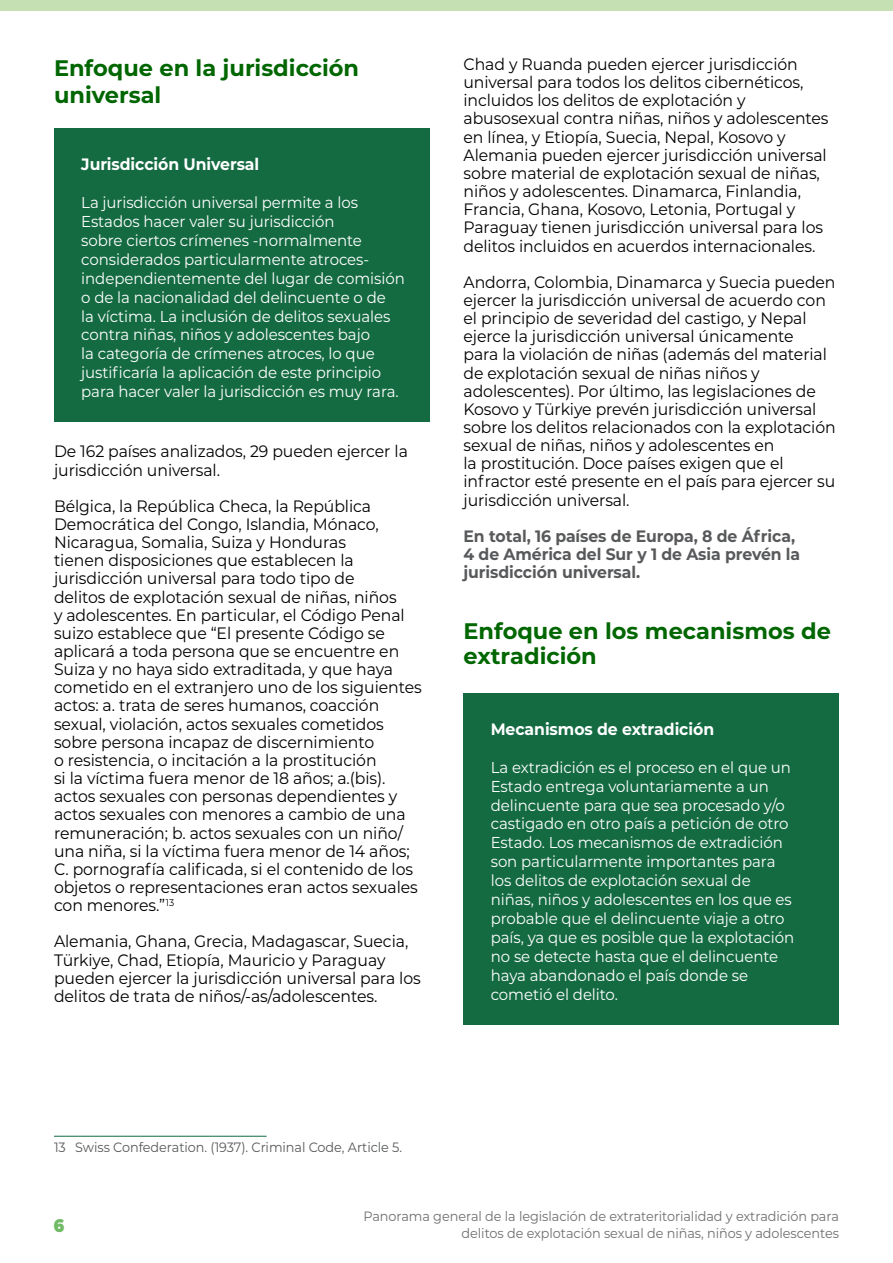
<style>
.page{position:relative;width:893px;height:1263px;background:#fff}
.page>*{position:absolute;margin:0;border:0;box-sizing:border-box;transform-origin:0 0}
.t1{font:700 22.5px/27px "Montserrat";color:#060}
.t2{font:900 18px "Montserrat";color:#70b965;scale:.95 1}
.t3{font:16.5px/18.1px "Montserrat";letter-spacing:-.005em;color:#000;scale:.95 1}
.t4{font:700 16.5px/18.1px "Montserrat";letter-spacing:-.005em;color:#58595b;scale:.95 1}
.t5{font:700 16.5px "Montserrat";letter-spacing:-.005em;color:#fff;scale:.95 1}
.t6{font:15.75px/18.9px "Montserrat";letter-spacing:-.005em;color:#fff;scale:.95 1}
.t7{font:13.5px "Montserrat";letter-spacing:-.005em;color:#6d6e71;scale:.95 1}
.t8{font:13.5px "Montserrat";letter-spacing:-.005em;color:#58595b;scale:.95 1}
</style>
<div class="page">
<div style="left:0;top:0;width:893px;height:11px;background:#c5e0b3"></div>
<div style="left:54px;top:129px;width:375px;height:293px;background:#146b42"></div>
<hr style="left:54px;top:1136px;width:213px;height:1px;background:#146b42">
<div style="left:463px;top:693px;width:376px;height:331px;background:#146b42"></div>
<h1 class="t1" style="left:54px;top:53px;width:307px">Enfoque en la jurisdicción universal</h1>
<p class="t5" style="left:81px;top:153px;width:189px">Jurisdicción Universal</p>
<p class="t6" style="left:81px;top:193px;width:342px">La jurisdicción universal permite a los Estados hacer valer su jurisdicción<br>sobre ciertos crímenes -normalmente considerados particularmente atroces&shy;independientemente del lugar de comisión o de la nacionalidad del delincuente o de<br>la víctima. La inclusión de delitos sexuales contra niñas, niños y adolescentes bajo<br>la categoría de crímenes atroces, lo que justificaría la aplicación de este principio para hacer valer la jurisdicción es muy rara.</p>
<p class="t3" style="left:54px;top:442px;width:374px">De 162 países analizados, 29 pueden ejercer la jurisdicción universal.</p>
<p class="t3" style="left:54px;top:496px;width:389px">Bélgica, la República Checa, la República Democrática del Congo, Islandia, Mónaco, Nicaragua, Somalia, Suiza y Honduras<br>tienen disposiciones que establecen la jurisdicción universal para todo tipo de<br>delitos de explotación sexual de niñas, niños<br>y adolescentes. En particular, el Código Penal suizo establece que “El presente Código se aplicará a toda persona que se encuentre en Suiza y no haya sido extraditada, y que haya cometido en el extranjero uno de los siguientes actos: a. trata de seres humanos, coacción sexual, violación, actos sexuales cometidos sobre persona incapaz de discernimiento<br>o resistencia, o incitación a la prostitución<br>si la víctima fuera menor de 18 años; a.(bis). actos sexuales con personas dependientes y actos sexuales con menores a cambio de una remuneración; b. actos sexuales con un niño/ una niña, si la víctima fuera menor de 14 años; C. pornografía calificada, si el contenido de los objetos o representaciones eran actos sexuales con menores.”<sup>13</sup></p>
<p class="t3" style="left:54px;top:932px;width:388px">Alemania, Ghana, Grecia, Madagascar, Suecia, Türkiye, Chad, Etiopía, Mauricio y Paraguay pueden ejercer la jurisdicción universal para los delitos de trata de niños/-as/adolescentes.</p>
<p class="t3" style="left:463px;top:54px;width:386px">Chad y Ruanda pueden ejercer jurisdicción universal para todos los delitos cibernéticos, incluidos los delitos de explotación y abusosexual contra niñas, niños y adolescentes en línea, y Etiopía, Suecia, Nepal, Kosovo y Alemania pueden ejercer jurisdicción universal sobre material de explotación sexual de niñas, niños y adolescentes. Dinamarca, Finlandia, Francia, Ghana, Kosovo, Letonia, Portugal y Paraguay tienen jurisdicción universal para los delitos incluidos en acuerdos internacionales.</p>
<p class="t3" style="left:463px;top:272px;width:393px">Andorra, Colombia, Dinamarca y Suecia pueden ejercer la jurisdicción universal de acuerdo con el principio de severidad del castigo, y Nepal ejerce la jurisdicción universal únicamente<br>para la violación de niñas (además del material de explotación sexual de niñas niños y adolescentes). Por último, las legislaciones de Kosovo y Türkiye prevén jurisdicción universal sobre los delitos relacionados con la explotación sexual de niñas, niños y adolescentes en<br>la prostitución. Doce países exigen que el infractor esté presente en el país para ejercer su jurisdicción universal.</p>
<p class="t4" style="left:463px;top:526px;width:356px">En total, 16 países de Europa, 8 de África,<br>4 de América del Sur y 1 de Asia prevén la jurisdicción universal.</p>
<h1 class="t1" style="left:463px;top:618px;width:369px;line-height:24.8px">Enfoque en los mecanismos de extradición</h1>
<p class="t5" style="left:491px;top:717px;width:237px">Mecanismos de extradición</p>
<p class="t6" style="left:491px;top:757px;width:321px">La extradición es el proceso en el que un Estado entrega voluntariamente a un delincuente para que sea procesado y/o castigado en otro país a petición de otro Estado. Los mecanismos de extradición son particularmente importantes para los delitos de explotación sexual de niñas, niños y adolescentes en los que es probable que el delincuente viaje a otro país, ya que es posible que la explotación no se detecte hasta que el delincuente haya abandonado el país donde se cometió el delito.</p>
<p class="t8" style="left:54px;top:1138px;width:368px">13 Swiss Confederation. (1937). Criminal Code, Article 5.</p>
<p class="t2" style="left:54px;top:1211px;width:13px">6</p>
<p class="t7" style="left:363px;top:1207px;width:502px">Panorama general de la legislación de extrateritorialidad y extradición para</p>
<p class="t7" style="left:462px;top:1223px;width:399px">delitos de explotación sexual de niñas, niños y adolescentes</p>
</div>
